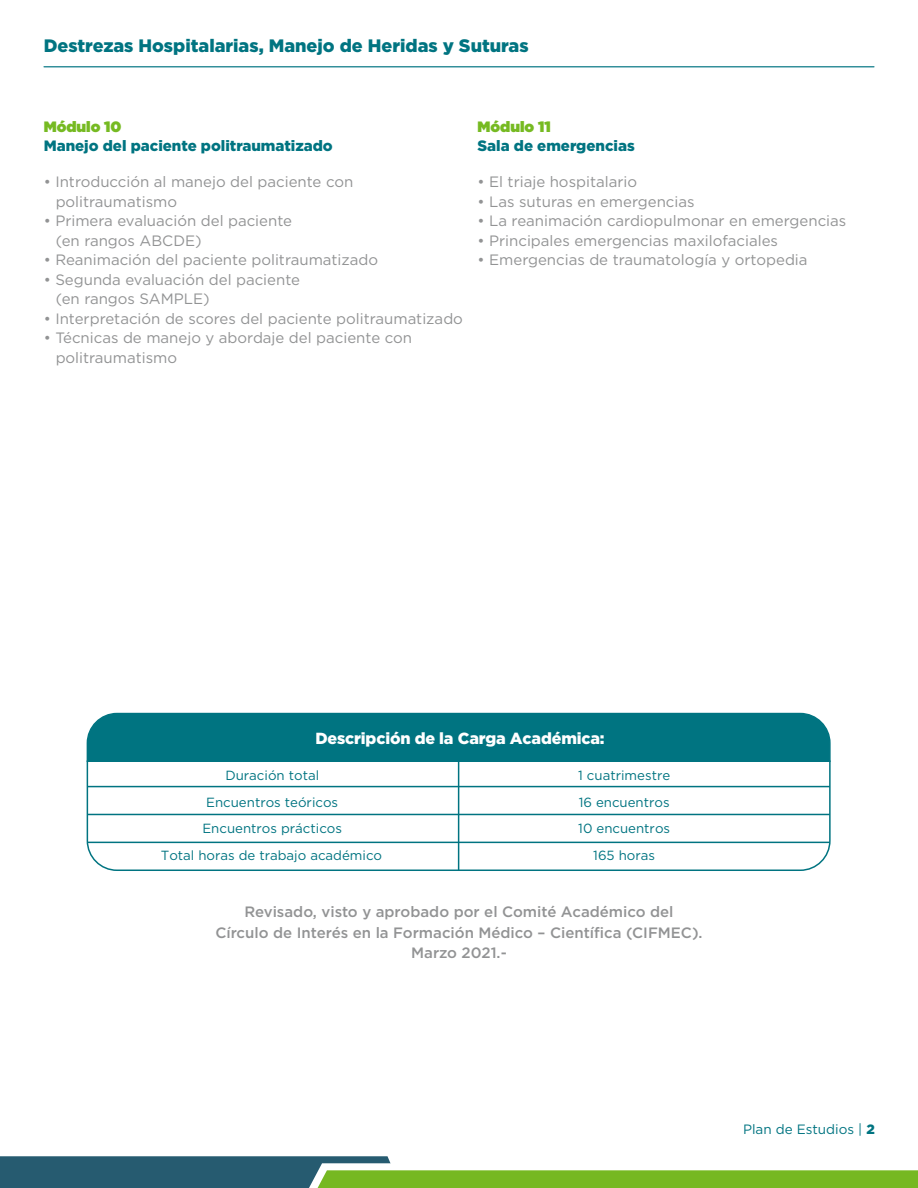
<style>
.page{position:relative;width:918px;height:1188px;background:#fff}
.page>*{position:absolute;margin:0;border:0;box-sizing:border-box;transform-origin:0 0}
.t1{font:900 18px "Gotham";color:#007481}
.t2{font:900 16.05px "Gotham";letter-spacing:-.01em;color:#fff}
.t3{font:15px/19.5px "Gotham";color:#929394}
.t4{font:500 15px/20.2px "Gotham";color:#929394;text-align:center}
.t5{font:900 15px "Gotham";color:#007481}
.t6{font:900 15px "Gotham";color:#76ba22}
.t7{font:13.5px "Gotham";color:#007481}
.t8{font:13.2px/27.3px "Gotham";color:#007481;text-align:center}
.s1{font-weight:900}
</style>
<div class="page">
<svg style="left:0;top:1156px;width:918px;height:32px"></svg>
<hr style="left:44px;top:66px;width:830px;height:1px;background:#007481">
<svg style="left:86px;top:763px;width:745px;height:108px"></svg>
<div style="left:86px;top:712px;width:745px;height:51px;background:#007481"></div>
<hr style="left:458px;top:761px;width:1px;height:109px;background:#007481">
<hr style="left:88px;top:786px;width:742px;height:1px;background:#007481">
<hr style="left:88px;top:814px;width:742px;height:1px;background:#007481">
<hr style="left:88px;top:842px;width:742px;height:1px;background:#007481">
<p class="t1" style="left:44px;top:33px;width:486px">Destrezas Hospitalarias, Manejo de Heridas y Suturas</p>
<p class="t6" style="left:44px;top:116px;width:79px">Módulo 10</p>
<p class="t5" style="left:44px;top:135px;width:291px">Manejo del paciente politraumatizado</p>
<p class="t3" style="left:56px;top:172px;width:299px;text-indent:-12px">• Introducción al manejo del paciente con politraumatismo</p>
<p class="t3" style="left:56px;top:211px;width:238px;text-indent:-12px">• Primera evaluación del paciente (en rangos ABCDE)</p>
<p class="t3" style="left:44px;top:250px;width:336px">• Reanimación del paciente politraumatizado</p>
<p class="t3" style="left:56px;top:269px;width:246px;text-indent:-12px">• Segunda evaluación del paciente (en rangos SAMPLE)</p>
<p class="t3" style="left:44px;top:308px;width:421px">• Interpretación de scores del paciente politraumatizado</p>
<p class="t3" style="left:56px;top:328px;width:358px;text-indent:-12px">• Técnicas de manejo y abordaje del paciente con politraumatismo</p>
<p class="t6" style="left:477px;top:116px;width:75px">Módulo 11</p>
<p class="t5" style="left:477px;top:135px;width:159px">Sala de emergencias</p>
<p class="t3" style="left:477px;top:172px;width:161px">• El triaje hospitalario</p>
<p class="t3" style="left:477px;top:191px;width:219px">• Las suturas en emergencias</p>
<p class="t3" style="left:477px;top:211px;width:370px">• La reanimación cardiopulmonar en emergencias</p>
<p class="t3" style="left:477px;top:230px;width:302px">• Principales emergencias maxilofaciales</p>
<p class="t3" style="left:477px;top:250px;width:332px">• Emergencias de traumatología y ortopedia</p>
<p class="t2" style="left:315px;top:727px;width:291px">Descripción de la Carga Académica:</p>
<p class="t8" style="left:206px;top:761px;width:134px">Duración total<br>Encuentros teóricos</p>
<p class="t8" style="left:161px;top:815px;width:223px">Encuentros prácticos<br>Total horas de trabajo académico</p>
<p class="t8" style="left:578px;top:761px;width:94px;text-align:left">1 cuatrimestre<br>16 encuentros</p>
<p class="t8" style="left:578px;top:815px;width:93px">10 encuentros<br>165 horas</p>
<p class="t4" style="left:215px;top:902px;width:489px">Revisado, visto y aprobado por el Comité Académico del<br>Círculo de Interés en la Formación Médico – Científica (CIFMEC).<br>Marzo 2021.-</p>
<p class="t7" style="left:743px;top:1121px;width:133px">Plan de Estudios | <span class="s1">2</span></p>
</div>
